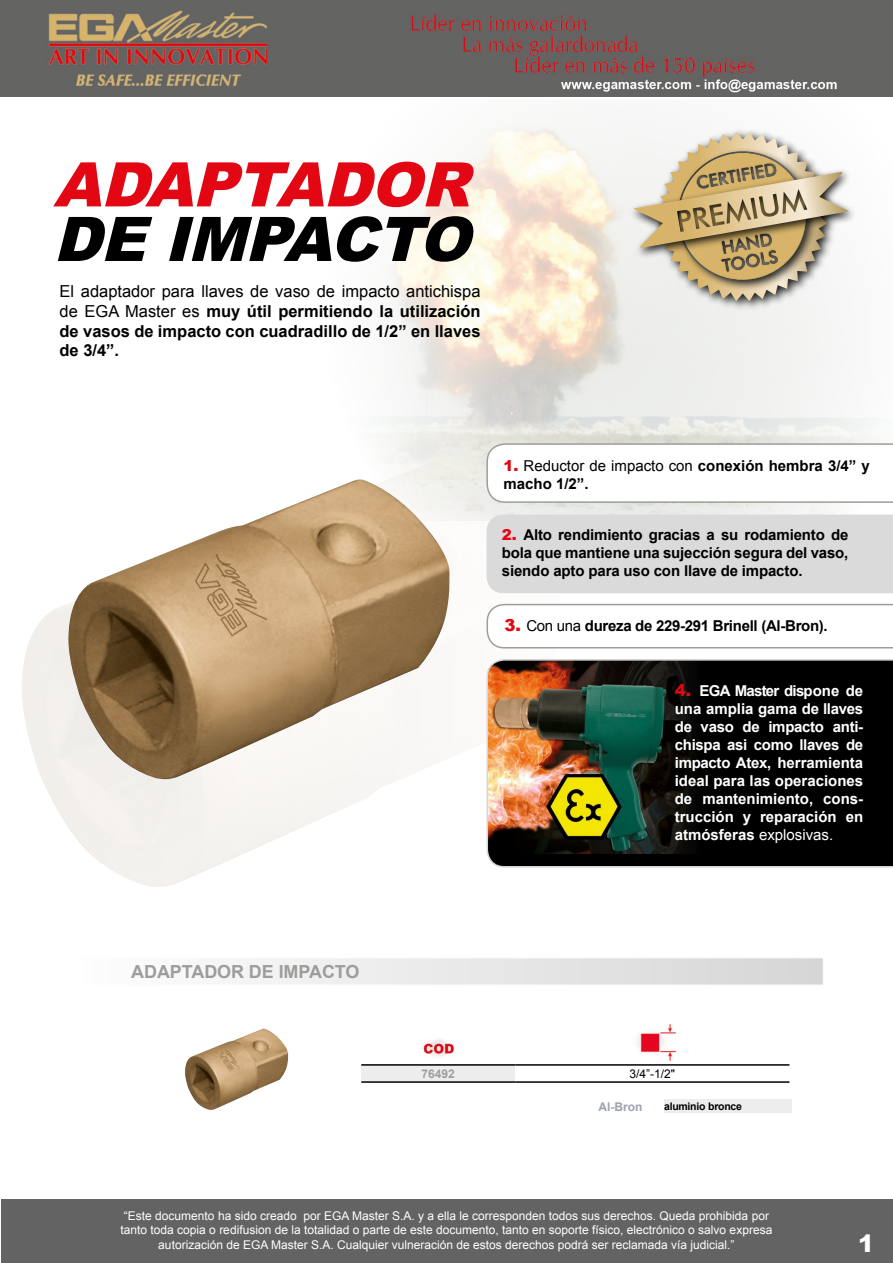
<style>
.page{position:relative;width:893px;height:1263px;background:#fff}
.page>*{position:absolute;margin:0;border:0;box-sizing:border-box;transform-origin:0 0}
.t1{font:italic 900 61.5px "Arial";color:#e30613}
.t2{font:italic 900 61.5px "Arial";color:#000}
.t3{font:900 24px "Arial";color:#fff}
.t4{font:700 18px "Arial";letter-spacing:-.005em;color:#9d9d9c}
.t5{font:700 16.5px/19.8px "Arial";color:#000;text-align:justify}
.t6{font:700 15px/18px "Arial";letter-spacing:-.01em;color:#000}
.t7{font:700 15px/18px "Arial";color:#fff;text-align:justify}
.t8{font:12px/14.4px "Arial";color:#fff;text-align:center}
.t9{font:12px "Arial";color:#000}
.t10{font:700 12px "Arial";color:#9ea1af}
.t11{font:700 12px "Arial";color:#9d9d9c}
.t12{font:700 10.5px "Arial";letter-spacing:-.025em;color:#000}
.s1{font-weight:400}
.s2{font-weight:900;color:#e30613}
.s3{font-weight:900;font-size:16.5px;color:#e30613}
</style>
<div class="page">
<div style="left:1px;top:1199px;width:891px;height:64px;background:#646363"></div>
<img style="left:0;top:0;width:893px;height:97px">
<img style="left:372px;top:126px;width:503px;height:394px">
<img style="left:423px;top:1039px;width:31px;height:18px">
<div style="left:664px;top:1100px;width:128px;height:13px;background:#ededed"></div>
<div style="left:81px;top:957px;width:743px;height:29px;background:linear-gradient(to right,#fdfdfd,#d6d5d5);border:2px solid #f8f8fa"></div>
<svg style="left:487px;top:604px;width:406px;height:44px"></svg>
<svg style="left:486px;top:443px;width:407px;height:60px"></svg>
<div style="left:654px;top:128px;width:183px;height:183px;background:#000;opacity:.87"></div>
<div style="left:628px;top:168px;width:230px;height:91px;background:#f8f8f8"></div>
<svg style="left:634px;top:132px;width:215px;height:169px"></svg>
<img style="left:185px;top:1028px;width:104px;height:82px">
<img style="left:68px;top:479px;width:383px;height:303px">
<img style="left:487px;top:659px;width:406px;height:208px">
<div style="left:487px;top:514px;width:406px;height:79px;background:#dadada"></div>
<div style="left:361px;top:1065px;width:154px;height:17px;background:#ededed"></div>
<hr style="left:361px;top:1064px;width:154px;height:2px;background:#000">
<hr style="left:515px;top:1064px;width:274px;height:2px;background:#000">
<hr style="left:361px;top:1081px;width:154px;height:2px;background:#000">
<hr style="left:515px;top:1081px;width:274px;height:2px;background:#000">
<img style="left:637px;top:1025px;width:39px;height:36px">
<h1 class="t1" style="left:53px;top:140px;width:438px">ADAPTADOR</h1>
<h1 class="t2" style="left:53px;top:194px;width:439px">DE IMPACTO</h1>
<h3 class="t5" style="left:60px;top:282px;width:422px"><span class="s1">El adaptador para llaves de vaso de impacto antichispa de EGA Master es</span> muy útil permitiendo la utilización de vasos de impacto con cuadradillo de 1/2” en llaves de 3/4”.</h3>
<p class="t6" style="left:504px;top:457px;width:368px"><span class="s2">1.</span> <span class="s1">Reductor de impacto con</span> conexión hembra 3/4” y macho 1/2”.</p>
<p class="t6" style="left:502px;top:526px;width:348px;text-align:justify"><span class="s2">2.</span> Alto rendimiento gracias a su rodamiento de bola que mantiene una sujección segura del vaso, siendo apto para uso con llave de impacto.</p>
<p class="t6" style="left:504px;top:617px;width:325px"><span class="s3">3.</span> <span class="s1">Con una</span> dureza de 229-291 Brinell (Al-Bron).</p>
<p class="t7" style="left:675px;top:683px;width:190px"><span class="s3">4.</span> EGA Master dispone de una amplia gama de llaves de vaso de impacto anti&shy;chispa asi como llaves de impacto Atex, herramienta ideal para las operaciones de mantenimiento, cons&shy;trucción y reparación en atmósferas <span class="s1">explosivas.</span></p>
<h3 class="t4" style="left:131px;top:960px;width:230px">ADAPTADOR DE IMPACTO</h3>
<p class="t11" style="left:422px;top:1066px;width:35px">76492</p>
<p class="t9" style="left:630px;top:1066px;width:47px">3/4”-1/2"</p>
<p class="t10" style="left:598px;top:1099px;width:45px">Al-Bron</p>
<p class="t12" style="left:664px;top:1099px;width:79px">aluminio bronce</p>
<p class="t8" style="left:121px;top:1209px;width:653px">“Este documento ha sido creado por EGA Master S.A. y a ella le corresponden todos sus derechos. Queda prohibida por tanto toda copia o redifusion de la totalidad o parte de este documento, tanto en soporte físico, electrónico o salvo expresa autorización de EGA Master S.A. Cualquier vulneración de estos derechos podrá ser reclamada vía judicial.”</p>
<h2 class="t3" style="left:858px;top:1226px;width:18px">1</h2>
</div>
